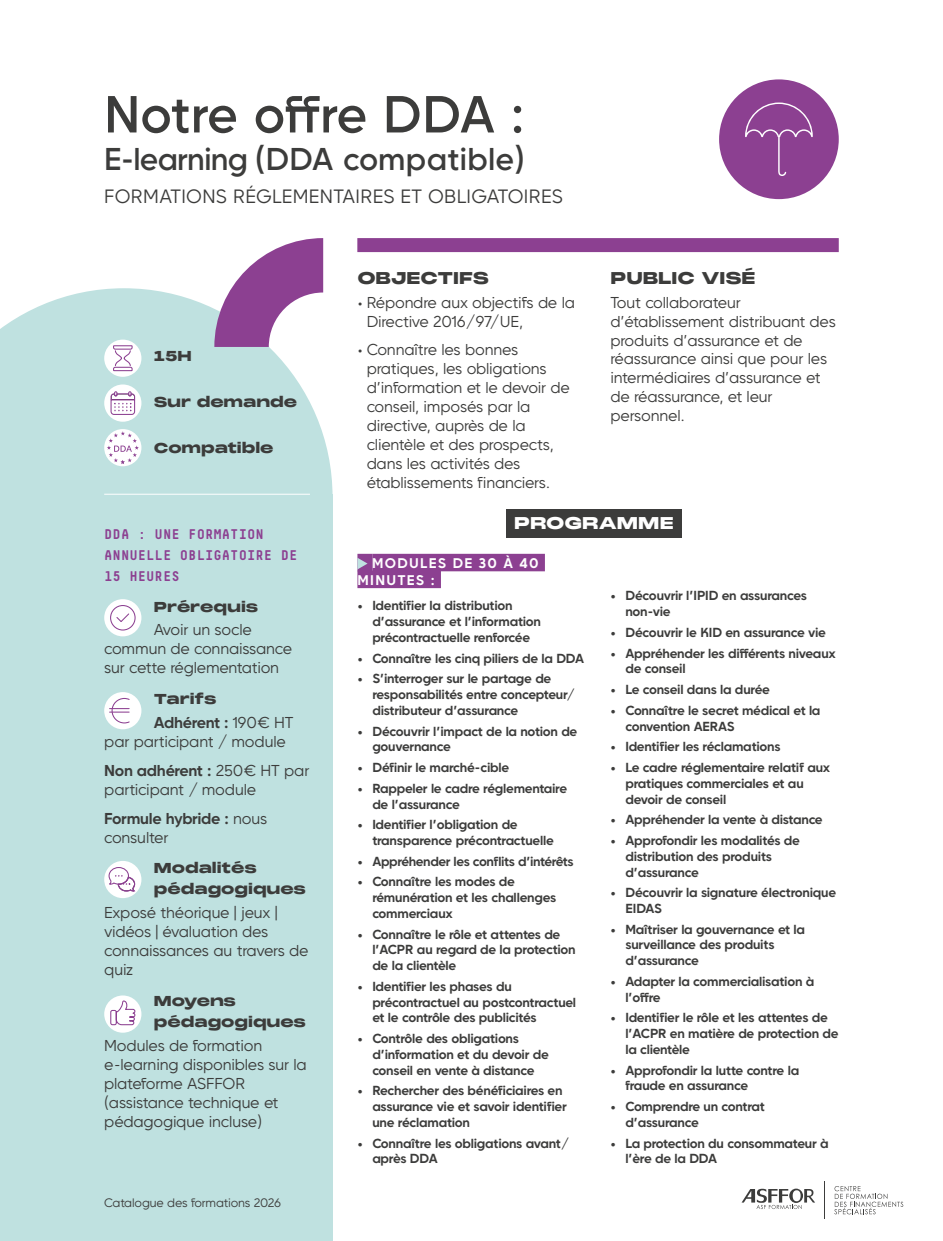
<style>
.page{position:relative;width:943px;height:1241px;background:#fff}
.page>*{position:absolute;margin:0;border:0;box-sizing:border-box;transform-origin:0 0}
._7-Titre_fiche_formation{font:600 51.98px "Goia";letter-spacing:-.015em;color:#3c3c3b}
._7-Titre_fiche_formation-2{font:600 31.5px "Goia";letter-spacing:-.005em;color:#3c3c3b}
._2-Sous-titre_fiche_formation{font:19.25px "Goia";letter-spacing:.02em;color:#3c3c3b}
._2-Objectifs_public_visé{font:900 16.62px "PP Monument Extended";letter-spacing:-.01em;color:#3c3c3b}
._2-programme_titre{font:900 16.62px "PP Monument Extended";letter-spacing:-.01em;color:#fff}
._2-colonne-textes_courants{font:15.75px/18.9px "Goia";letter-spacing:-.015em;color:#3c3c3b}
._2-colonne-textes_courants-2{font:700 15.75px/18.9px "Goia";letter-spacing:-.02em;color:#3c3c3b}
._2-titre_colonne{font:900 14px/21px "PP Monument Extended";letter-spacing:-.005em;color:#3c3c3b}
._2-titre_colonne-2{font:700 14px/21px "Decima Mono Pro";color:#8c4091}
._7-programme_niv1{font:700 14px/16.8px "Goia";letter-spacing:.09em;color:#fff}
.t1{font:700 13.12px/15.8px "Goia";letter-spacing:-.02em;color:#3c3c3b}
.t2{font:12.25px "Goia";letter-spacing:-.015em;color:#3c3c3b}
.s1{font-weight:700}
.s2{font-weight:400}
</style>
<div class="page">
<svg style="left:0;top:288px;width:332px;height:207px;background:#c5e3e3"></svg>
<div style="left:0;top:495px;width:332px;height:745px;background:#bfe1e0"></div>
<div style="left:357px;top:238px;width:481px;height:14px;background:#8c4091"></div>
<svg style="left:214px;top:238px;width:109px;height:109px"></svg>
<div style="left:104px;top:339px;width:37px;height:38px;background:#fff;border-radius:50%"></div>
<svg style="left:113px;top:345px;width:20px;height:26px"></svg>
<div style="left:104px;top:384px;width:37px;height:37px;background:#fff;border-radius:50%"></div>
<svg style="left:110px;top:391px;width:26px;height:24px"></svg>
<div style="left:104px;top:429px;width:37px;height:37px;background:#fff;border-radius:50%"></div>
<svg style="left:107px;top:431px;width:32px;height:33px"></svg>
<div style="left:104px;top:599px;width:37px;height:37px;background:#fff;border-radius:50%"></div>
<div style="left:110px;top:605px;width:26px;height:25px;border:1px solid #8c4091;border-radius:50%"></div>
<svg style="left:116px;top:613px;width:13px;height:9px"></svg>
<div style="left:104px;top:692px;width:37px;height:37px;background:#fff;border-radius:50%"></div>
<svg style="left:110px;top:697px;width:20px;height:27px"></svg>
<div style="left:104px;top:860px;width:37px;height:38px;background:#fff;border-radius:50%"></div>
<svg style="left:107px;top:866px;width:29px;height:25px"></svg>
<div style="left:104px;top:995px;width:37px;height:37px;background:#fff;border-radius:50%"></div>
<svg style="left:110px;top:999px;width:26px;height:26px"></svg>
<div style="left:506px;top:509px;width:176px;height:28px;background:#3c3c3b"></div>
<div style="left:357px;top:553px;width:15px;height:18px;background:#8c4091"></div>
<div style="left:372px;top:553px;width:173px;height:18px;background:#8c4091"></div>
<div style="left:357px;top:570px;width:84px;height:18px;background:#8c4091"></div>
<svg style="left:357px;top:557px;width:10px;height:12px"></svg>
<hr style="left:104px;top:493px;width:206px;height:1px;background:#fff">
<div style="left:719px;top:79px;width:119px;height:120px;background:#8c4091;border-radius:50%"></div>
<svg style="left:745px;top:102px;width:67px;height:74px"></svg>
<svg style="left:834px;top:1186px;width:69px;height:28px"></svg>
<svg style="left:741px;top:1188px;width:74px;height:20px"></svg>
<p class="_7-Titre_fiche_formation" style="left:104px;top:79px;width:422px">Notre offre DDA :</p>
<p class="_7-Titre_fiche_formation-2" style="left:104px;top:138px;width:422px">E-learning (DDA compatible)</p>
<p class="_2-Sous-titre_fiche_formation" style="left:104px;top:184px;width:460px">FORMATIONS RÉGLEMENTAIRES ET OBLIGATOIRES</p>
<p class="_2-titre_colonne" style="left:154px;top:345px;width:39px">15H</p>
<p class="_2-titre_colonne" style="left:154px;top:391px;width:145px">Sur demande</p>
<p class="_2-titre_colonne" style="left:154px;top:437px;width:121px">Compatible</p>
<p class="_2-Objectifs_public_visé" style="left:357px;top:266px;width:133px">OBJECTIFS</p>
<p class="_2-colonne-textes_courants" style="left:367px;top:292px;width:209px;text-indent:-9px">• Répondre aux objectifs de la<br>Directive 2016/97/UE,</p>
<p class="_2-colonne-textes_courants" style="left:367px;top:340px;width:205px;text-indent:-9px">• Connaître les bonnes pratiques, les obligations d’information et le devoir de conseil, imposés par la directive, auprès de la clientèle et des prospects, dans les activités des établissements financiers.</p>
<p class="_2-Objectifs_public_visé" style="left:610px;top:266px;width:147px">PUBLIC VISÉ</p>
<p class="_2-colonne-textes_courants" style="left:610px;top:292px;width:227px">Tout collaborateur d’établissement distribuant des produits d’assurance et de réassurance ainsi que pour les intermédiaires d’assurance et de réassurance, et leur personnel.</p>
<p class="_2-titre_colonne-2" style="left:104px;top:523px;width:195px">DDA : UNE FORMATION<br>ANNUELLE OBLIGATOIRE DE<br>15 HEURES</p>
<p class="_2-titre_colonne" style="left:154px;top:595px;width:106px">Prérequis</p>
<p class="_2-colonne-textes_courants" style="left:104px;top:620px;width:189px;text-indent:50px">Avoir un socle commun de connaissance sur cette réglementation</p>
<p class="_2-titre_colonne" style="left:154px;top:688px;width:64px">Tarifs</p>
<p class="_2-colonne-textes_courants" style="left:104px;top:712px;width:191px;text-indent:50px"><span class="s1">Adhérent :</span> 190€ HT par participant / module</p>
<p class="_2-colonne-textes_courants" style="left:104px;top:760px;width:207px"><span class="s1">Non adhérent :</span> 250€ HT par participant / module</p>
<p class="_2-colonne-textes_courants-2" style="left:104px;top:808px;width:164px">Formule hybride : <span class="s2">nous consulter</span></p>
<p class="_2-titre_colonne" style="left:154px;top:857px;width:154px">Modalités pédagogiques</p>
<p class="_2-colonne-textes_courants" style="left:104px;top:902px;width:206px">Exposé théorique | jeux | vidéos | évaluation des connaissances au travers de quiz</p>
<p class="_2-titre_colonne" style="left:154px;top:989px;width:154px">Moyens pédagogiques</p>
<p class="_2-colonne-textes_courants" style="left:104px;top:1035px;width:204px">Modules de formation e-learning disponibles sur la plateforme ASFFOR (assistance technique et pédagogique incluse)</p>
<p class="t2" style="left:104px;top:1193px;width:178px">Catalogue des formations 2026</p>
<p class="_2-programme_titre" style="left:514px;top:511px;width:161px">PROGRAMME</p>
<p class="_7-programme_niv1" style="left:357px;top:554px;width:183px;text-indent:15px">MODULES DE 30 À 40<br>MINUTES :</p>
<p class="t1" style="left:372px;top:597px;width:170px;text-indent:-15px">• Identifier la distribution d’assurance et l’information précontractuelle renforcée</p>
<p class="t1" style="left:357px;top:649px;width:228px">• Connaître les cinq piliers de la DDA</p>
<p class="t1" style="left:372px;top:670px;width:204px;text-indent:-15px">• S’interroger sur le partage de responsabilités entre concepteur/ distributeur d’assurance</p>
<p class="t1" style="left:372px;top:722px;width:206px;text-indent:-15px">• Découvrir l’impact de la notion de gouvernance</p>
<p class="t1" style="left:357px;top:759px;width:153px">• Définir le marché-cible</p>
<p class="t1" style="left:372px;top:779px;width:196px;text-indent:-15px">• Rappeler le cadre réglementaire de l’assurance</p>
<p class="t1" style="left:372px;top:816px;width:183px;text-indent:-15px">• Identifier l’obligation de transparence précontractuelle</p>
<p class="t1" style="left:357px;top:852px;width:218px">• Appréhender les conflits d’intérêts</p>
<p class="t1" style="left:372px;top:873px;width:185px;text-indent:-15px">• Connaître les modes de rémunération et les challenges commerciaux</p>
<p class="t1" style="left:372px;top:925px;width:205px;text-indent:-15px">• Connaître le rôle et attentes de l’ACPR au regard de la protection de la clientèle</p>
<p class="t1" style="left:372px;top:977px;width:205px;text-indent:-15px">• Identifier les phases du précontractuel au postcontractuel et le contrôle des publicités</p>
<p class="t1" style="left:372px;top:1030px;width:178px;text-indent:-15px">• Contrôle des obligations d’information et du devoir de conseil en vente à distance</p>
<p class="t1" style="left:372px;top:1082px;width:196px;text-indent:-15px">• Rechercher des bénéficiaires en assurance vie et savoir identifier une réclamation</p>
<p class="t1" style="left:372px;top:1134px;width:198px;text-indent:-15px">• Connaître les obligations avant/ après DDA</p>
<p class="t1" style="left:625px;top:587px;width:183px;text-indent:-15px">• Découvrir l’IPID en assurances non-vie</p>
<p class="t1" style="left:610px;top:624px;width:217px">• Découvrir le KID en assurance vie</p>
<p class="t1" style="left:625px;top:644px;width:212px;text-indent:-15px">• Appréhender les différents niveaux de conseil</p>
<p class="t1" style="left:610px;top:681px;width:161px">• Le conseil dans la durée</p>
<p class="t1" style="left:625px;top:701px;width:196px;text-indent:-15px">• Connaître le secret médical et la convention AERAS</p>
<p class="t1" style="left:610px;top:738px;width:172px">• Identifier les réclamations</p>
<p class="t1" style="left:625px;top:759px;width:206px;text-indent:-15px">• Le cadre réglementaire relatif aux pratiques commerciales et au devoir de conseil</p>
<p class="t1" style="left:610px;top:811px;width:214px">• Appréhender la vente à distance</p>
<p class="t1" style="left:625px;top:831px;width:176px;text-indent:-15px">• Approfondir les modalités de distribution des produits d’assurance</p>
<p class="t1" style="left:625px;top:884px;width:212px;text-indent:-15px">• Découvrir la signature électronique<br>EIDAS</p>
<p class="t1" style="left:625px;top:920px;width:181px;text-indent:-15px">• Maîtriser la gouvernance et la surveillance des produits d’assurance</p>
<p class="t1" style="left:625px;top:972px;width:190px;text-indent:-15px">• Adapter la commercialisation à l’offre</p>
<p class="t1" style="left:625px;top:1009px;width:215px;text-indent:-15px">• Identifier le rôle et les attentes de l’ACPR en matière de protection de la clientèle</p>
<p class="t1" style="left:625px;top:1061px;width:175px;text-indent:-15px">• Approfondir la lutte contre la fraude en assurance</p>
<p class="t1" style="left:625px;top:1098px;width:141px;text-indent:-15px">• Comprendre un contrat d’assurance</p>
<p class="t1" style="left:625px;top:1134px;width:205px;text-indent:-15px">• La protection du consommateur à l’ère de la DDA</p>
</div>
